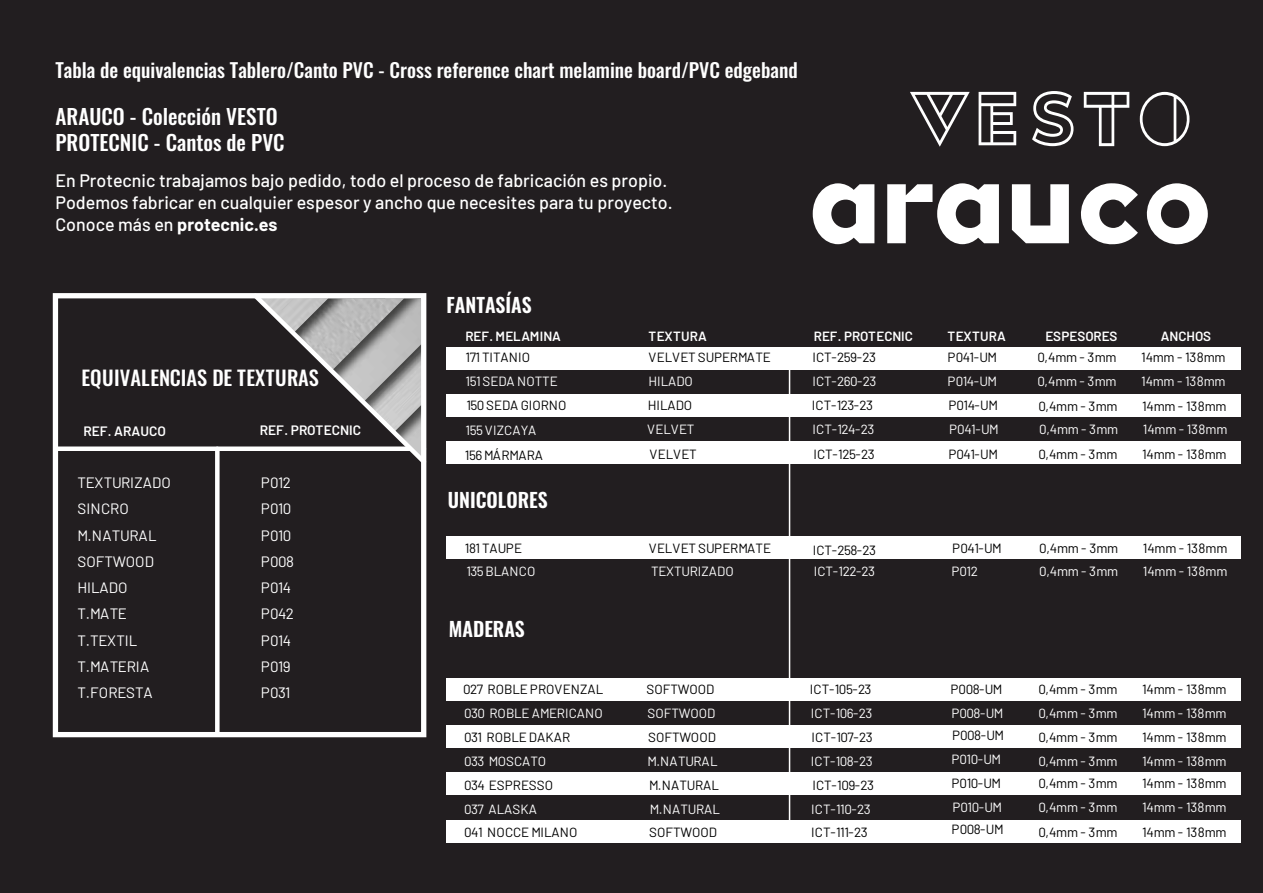
<style>
.page{position:relative;width:1263px;height:893px;background:#221e20}
.page>*{position:absolute;margin:0;border:0;box-sizing:border-box;transform-origin:0 0}
.t1{font:500 21px/25.5px "Oswald";color:#fff}
.t2{font:500 20.25px "Oswald";color:#fff}
.t3{font:600 19.8px "Oswald";color:#fff}
.t4{font:500 19.5px "Oswald";color:#fff}
.t5{font:500 18px/21.6px "Barlow";color:#fff}
.t6{font:15px/26.2px "Barlow";letter-spacing:-.01em;color:#fff}
.t7{font:15px/26.2px "Barlow";letter-spacing:-.04em;color:#fff}
.t8{font:600 13.65px "Barlow";letter-spacing:-.005em;color:#fff}
.t9{font:13.35px "Barlow";letter-spacing:-.015em;color:#010000}
.t10{font:13.35px "Barlow";letter-spacing:-.015em;color:#fff}
.t11{font:600 13.35px "Barlow";letter-spacing:-.005em;color:#fff}
.t12{font:13.35px "Barlow";letter-spacing:.005em;color:#fff}
.t13{font:13.35px "Barlow";letter-spacing:.005em;color:#010000}
.t14{font:600 13.35px "Barlow";letter-spacing:.015em;color:#fff}
.t15{font:13.35px "Barlow";letter-spacing:.015em;color:#010000}
.s1{font-weight:700}
</style>
<div class="page">
<div style="left:55px;top:446px;width:369px;height:5px;background:#fff"></div>
<div style="left:215px;top:449px;width:5px;height:286px;background:#fff"></div>
<svg style="left:249px;top:293px;width:178px;height:175px"></svg>
<div style="left:53px;top:293px;width:373px;height:444px;border:5px solid #fff"></div>
<div style="left:447px;top:347px;width:793px;height:22px;background:#fff"></div>
<div style="left:447px;top:394px;width:793px;height:23px;background:#fff"></div>
<div style="left:447px;top:441px;width:793px;height:23px;background:#fff"></div>
<div style="left:447px;top:536px;width:793px;height:23px;background:#fff"></div>
<div style="left:447px;top:678px;width:793px;height:23px;background:#fff"></div>
<div style="left:447px;top:725px;width:793px;height:23px;background:#fff"></div>
<div style="left:447px;top:773px;width:793px;height:22px;background:#fff"></div>
<div style="left:447px;top:820px;width:793px;height:22px;background:#fff"></div>
<svg style="left:1032px;top:91px;width:41px;height:55px"></svg>
<svg style="left:1140px;top:92px;width:50px;height:54px"></svg>
<svg style="left:910px;top:92px;width:60px;height:55px"></svg>
<svg style="left:1084px;top:92px;width:45px;height:54px"></svg>
<svg style="left:978px;top:92px;width:38px;height:53px"></svg>
<svg style="left:813px;top:183px;width:395px;height:62px"></svg>
<hr style="left:789px;top:348px;width:1px;height:488px;background:#fff">
<h3 class="t4" style="left:55px;top:60px;width:744px">Tabla de equivalencias Tablero/Canto PVC - Cross reference chart melamine board/PVC edgeband</h3>
<h1 class="t1" style="left:55px;top:105px;width:231px">ARAUCO - Colección VESTO<br>PROTECNIC - Cantos de PVC</h1>
<h3 class="t5" style="left:55px;top:169px;width:619px">En Protecnic trabajamos bajo pedido, todo el proceso de fabricación es propio.<br>Podemos fabricar en cualquier espesor y ancho que necesites para tu proyecto.<br>Conoce más en <span class="s1">protecnic.es</span></h3>
<h3 class="t3" style="left:447px;top:295px;width:87px">FANTASÍAS</h3>
<h2 class="t2" style="left:81px;top:367px;width:239px">EQUIVALENCIAS DE TEXTURAS</h2>
<p class="t8" style="left:83px;top:421px;width:84px">REF. ARAUCO</p>
<p class="t8" style="left:260px;top:420px;width:103px">REF. PROTECNIC</p>
<p class="t6" style="left:77px;top:468px;width:95px">TEXTURIZADO<br>SINCRO<br>M.NATURAL<br>SOFTWOOD<br>HILADO<br>T.MATE<br>T.TEXTIL<br>T.MATERIA<br>T.FORESTA</p>
<p class="t7" style="left:261px;top:468px;width:34px">P012<br>P010<br>P010<br>P008<br>P014<br>P042<br>P014<br>P019<br>P031</p>
<p class="t11" style="left:465px;top:327px;width:97px">REF. MELAMINA</p>
<p class="t14" style="left:648px;top:327px;width:60px">TEXTURA</p>
<p class="t11" style="left:814px;top:327px;width:101px">REF. PROTECNIC</p>
<p class="t14" style="left:947px;top:327px;width:60px">TEXTURA</p>
<p class="t11" style="left:1045px;top:327px;width:74px">ESPESORES</p>
<p class="t11" style="left:1161px;top:327px;width:52px">ANCHOS</p>
<p class="t15" style="left:466px;top:348px;width:66px">171TITANIO</p>
<p class="t9" style="left:648px;top:348px;width:124px">VELVET SUPERMATE</p>
<p class="t9" style="left:812px;top:348px;width:65px">ICT-259-23</p>
<p class="t9" style="left:947px;top:348px;width:51px">P041-UM</p>
<p class="t9" style="left:1037px;top:348px;width:81px">0,4mm - 3mm</p>
<p class="t9" style="left:1141px;top:348px;width:86px">14mm - 138mm</p>
<p class="t10" style="left:466px;top:372px;width:94px">151SEDA NOTTE</p>
<p class="t10" style="left:648px;top:372px;width:46px">HILADO</p>
<p class="t10" style="left:812px;top:372px;width:66px">ICT-260-23</p>
<p class="t10" style="left:947px;top:372px;width:51px">P014-UM</p>
<p class="t10" style="left:1037px;top:372px;width:81px">0,4mm - 3mm</p>
<p class="t10" style="left:1141px;top:372px;width:86px">14mm - 138mm</p>
<p class="t9" style="left:466px;top:396px;width:102px">150SEDA GIORNO</p>
<p class="t9" style="left:648px;top:396px;width:46px">HILADO</p>
<p class="t9" style="left:812px;top:396px;width:63px">ICT-123-23</p>
<p class="t9" style="left:948px;top:396px;width:51px">P014-UM</p>
<p class="t10" style="left:466px;top:420px;width:72px">155VIZCAYA</p>
<p class="t10" style="left:647px;top:420px;width:49px">VELVET</p>
<p class="t10" style="left:813px;top:420px;width:63px">ICT-124-23</p>
<p class="t10" style="left:949px;top:420px;width:51px">P041-UM</p>
<p class="t9" style="left:465px;top:445px;width:80px">156MÁRMARA</p>
<p class="t9" style="left:649px;top:445px;width:49px">VELVET</p>
<p class="t9" style="left:813px;top:445px;width:63px">ICT-125-23</p>
<p class="t9" style="left:948px;top:445px;width:51px">P041-UM</p>
<h3 class="t3" style="left:448px;top:489px;width:101px">UNICOLORES</h3>
<p class="t9" style="left:1038px;top:397px;width:81px">0,4mm - 3mm</p>
<p class="t9" style="left:1142px;top:397px;width:86px">14mm - 138mm</p>
<p class="t9" style="left:1038px;top:445px;width:81px">0,4mm - 3mm</p>
<p class="t9" style="left:1142px;top:445px;width:86px">14mm - 138mm</p>
<p class="t10" style="left:1039px;top:420px;width:81px">0,4mm - 3mm</p>
<p class="t10" style="left:1143px;top:420px;width:86px">14mm - 138mm</p>
<p class="t9" style="left:465px;top:538px;width:59px">181TAUPE</p>
<p class="t9" style="left:649px;top:538px;width:124px">VELVET SUPERMATE</p>
<p class="t9" style="left:813px;top:540px;width:65px">ICT-258-23</p>
<p class="t9" style="left:952px;top:539px;width:51px">P041-UM</p>
<p class="t9" style="left:1039px;top:539px;width:81px">0,4mm - 3mm</p>
<p class="t9" style="left:1143px;top:539px;width:86px">14mm - 138mm</p>
<p class="t10" style="left:466px;top:561px;width:71px">135BLANCO</p>
<p class="t10" style="left:651px;top:561px;width:84px">TEXTURIZADO</p>
<p class="t10" style="left:814px;top:561px;width:63px">ICT-122-23</p>
<p class="t10" style="left:951px;top:561px;width:28px">P012</p>
<h3 class="t3" style="left:449px;top:618px;width:78px">MADERAS</h3>
<p class="t9" style="left:463px;top:680px;width:142px">027 ROBLE PROVENZAL</p>
<p class="t13" style="left:646px;top:680px;width:69px">SOFTWOOD</p>
<p class="t9" style="left:810px;top:680px;width:63px">ICT-105-23</p>
<p class="t9" style="left:950px;top:679px;width:54px">P008-UM</p>
<p class="t10" style="left:951px;top:703px;width:54px">P008-UM</p>
<p class="t9" style="left:952px;top:725px;width:54px">P008-UM</p>
<p class="t10" style="left:951px;top:749px;width:51px">P010-UM</p>
<p class="t9" style="left:951px;top:774px;width:51px">P010-UM</p>
<p class="t10" style="left:952px;top:798px;width:51px">P010-UM</p>
<p class="t9" style="left:951px;top:820px;width:54px">P008-UM</p>
<p class="t10" style="left:464px;top:703px;width:140px">030 ROBLE AMERICANO</p>
<p class="t12" style="left:647px;top:703px;width:69px">SOFTWOOD</p>
<p class="t10" style="left:811px;top:703px;width:63px">ICT-106-23</p>
<p class="t9" style="left:464px;top:727px;width:108px">031 ROBLE DAKAR</p>
<p class="t13" style="left:648px;top:727px;width:69px">SOFTWOOD</p>
<p class="t9" style="left:811px;top:727px;width:63px">ICT-107-23</p>
<p class="t10" style="left:464px;top:752px;width:84px">033 MOSCATO</p>
<p class="t12" style="left:647px;top:752px;width:72px">M.NATURAL</p>
<p class="t10" style="left:811px;top:752px;width:63px">ICT-108-23</p>
<p class="t9" style="left:464px;top:776px;width:90px">034 ESPRESSO</p>
<p class="t13" style="left:649px;top:776px;width:72px">M.NATURAL</p>
<p class="t9" style="left:812px;top:776px;width:63px">ICT-109-23</p>
<p class="t12" style="left:464px;top:800px;width:74px">037 ALASKA</p>
<p class="t12" style="left:650px;top:800px;width:72px">M.NATURAL</p>
<p class="t10" style="left:811px;top:800px;width:61px">ICT-110-23</p>
<p class="t9" style="left:464px;top:822px;width:115px">041 NOCCE MILANO</p>
<p class="t13" style="left:649px;top:822px;width:69px">SOFTWOOD</p>
<p class="t9" style="left:811px;top:822px;width:58px">ICT-111-23</p>
<p class="t10" style="left:1039px;top:561px;width:81px">0,4mm - 3mm</p>
<p class="t10" style="left:1143px;top:561px;width:86px">14mm - 138mm</p>
<p class="t9" style="left:1038px;top:680px;width:81px">0,4mm - 3mm</p>
<p class="t9" style="left:1142px;top:680px;width:86px">14mm - 138mm</p>
<p class="t9" style="left:1038px;top:727px;width:81px">0,4mm - 3mm</p>
<p class="t9" style="left:1142px;top:727px;width:86px">14mm - 138mm</p>
<p class="t9" style="left:1038px;top:774px;width:81px">0,4mm - 3mm</p>
<p class="t9" style="left:1142px;top:774px;width:86px">14mm - 138mm</p>
<p class="t9" style="left:1038px;top:822px;width:81px">0,4mm - 3mm</p>
<p class="t9" style="left:1142px;top:822px;width:86px">14mm - 138mm</p>
<p class="t10" style="left:1038px;top:704px;width:81px">0,4mm - 3mm</p>
<p class="t10" style="left:1142px;top:704px;width:86px">14mm - 138mm</p>
<p class="t10" style="left:1038px;top:752px;width:81px">0,4mm - 3mm</p>
<p class="t10" style="left:1142px;top:752px;width:86px">14mm - 138mm</p>
<p class="t10" style="left:1038px;top:798px;width:81px">0,4mm - 3mm</p>
<p class="t10" style="left:1142px;top:798px;width:86px">14mm - 138mm</p>
</div>
